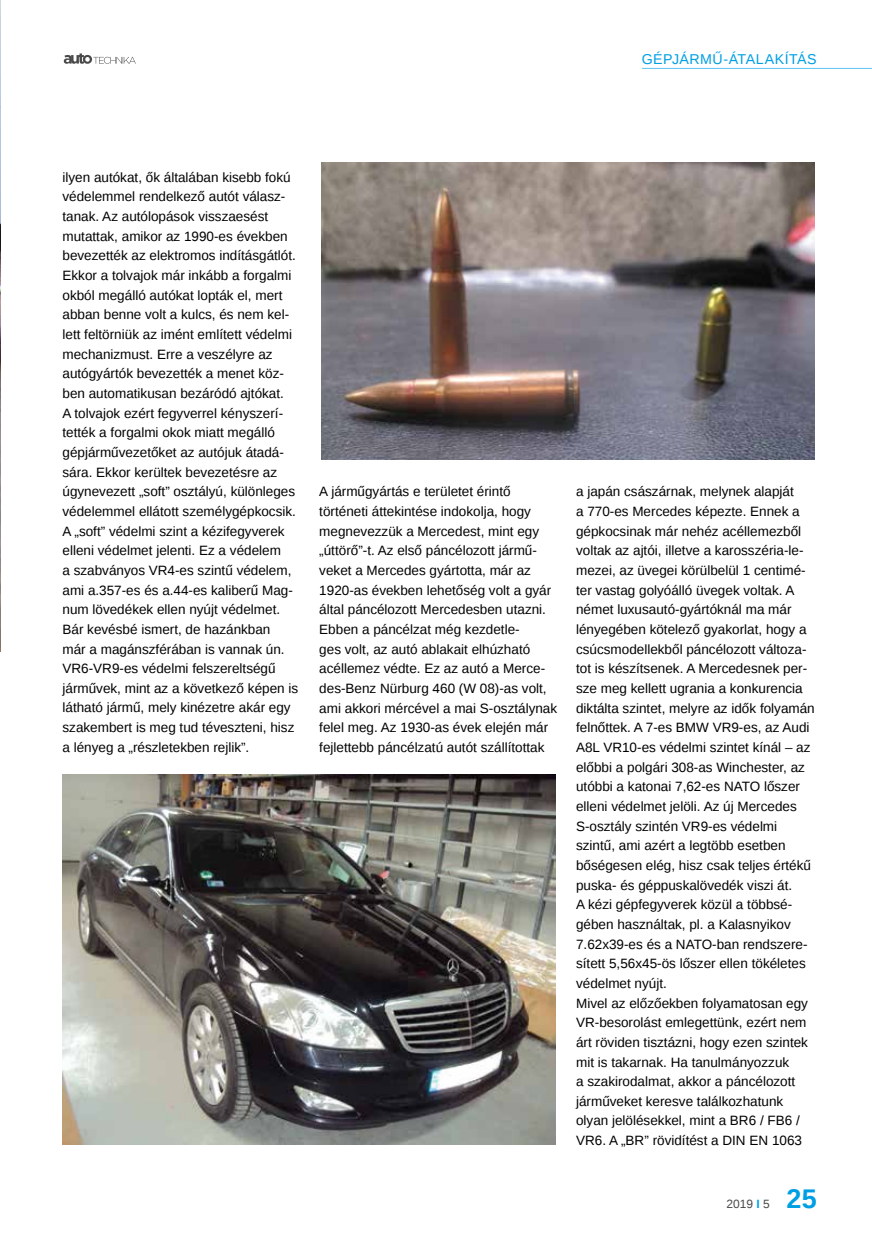
<style>
.page{position:relative;width:872px;height:1246px;background:#fff}
.page>*{position:absolute;margin:0;border:0;box-sizing:border-box;transform-origin:0 0}
.t1{font:700 27px "Liberation Sans";color:#009fe3}
.t2{font:14.25px "Liberation Sans";letter-spacing:.03em;color:#009fe3}
.t3{font:13.5px/19.6px "Liberation Sans";color:#000}
.t4{font:12px "Liberation Sans";color:#4a4a49}
.s1{font-weight:700;color:#009fe3}
</style>
<div class="page">
<svg style="left:64px;top:53px;width:72px;height:11px"></svg>
<hr style="left:642px;top:68px;width:230px;height:1px;background:#5bc5f2">
<img style="left:0;top:0;width:1px;height:651px">
<img style="left:63px;top:775px;width:493px;height:370px">
<img style="left:321px;top:162px;width:494px;height:297px">
<p class="t2" style="left:641px;top:51px;width:176px">GÉPJÁRMŰ-ÁTALAKÍTÁS</p>
<p class="t3" style="left:63px;top:168px;width:237px">ilyen autókat, ők általában kisebb fokú védelemmel rendelkező autót válasz&shy;tanak. Az autólopások visszaesést mutattak, amikor az 1990-es években bevezették az elektromos indításgátlót.<br>Ekkor a tolvajok már inkább a forgalmi okból megálló autókat lopták el, mert abban benne volt a kulcs, és nem kel&shy;lett feltörniük az imént említett védelmi mechanizmust. Erre a veszélyre az autógyártók bevezették a menet köz&shy;ben automatikusan bezáródó ajtókat.<br>A tolvajok ezért fegyverrel kényszerí&shy;tették a forgalmi okok miatt megálló gépjárművezetőket az autójuk átadá&shy;sára. Ekkor kerültek bevezetésre az úgynevezett „soft” osztályú, különleges védelemmel ellátott személygépkocsik.<br>A „soft” védelmi szint a kézifegyverek elleni védelmet jelenti. Ez a védelem<br>a szabványos VR4-es szintű védelem, ami a.357-es és a.44-es kaliberű Mag&shy;num lövedékek ellen nyújt védelmet.<br>Bár kevésbé ismert, de hazánkban<br>már a magánszférában is vannak ún.<br>VR6-VR9-es védelmi felszereltségű járművek, mint az a következő képen is látható jármű, mely kinézetre akár egy szakembert is meg tud téveszteni, hisz a lényeg a „részletekben rejlik”.</p>
<p class="t3" style="left:319px;top:482px;width:239px">A járműgyártás e területet érintő történeti áttekintése indokolja, hogy megnevezzük a Mercedest, mint egy „úttörő”-t. Az első páncélozott jármű&shy;veket a Mercedes gyártotta, már az 1920-as években lehetőség volt a gyár által páncélozott Mercedesben utazni.<br>Ebben a páncélzat még kezdetle-<br>ges volt, az autó ablakait elhúzható acéllemez védte. Ez az autó a Merce&shy;des-Benz Nürburg 460 (W 08)-as volt, ami akkori mércével a mai S-osztálynak felel meg. Az 1930-as évek elején már fejlettebb páncélzatú autót szállítottak</p>
<p class="t3" style="left:576px;top:482px;width:240px">a japán császárnak, melynek alapját<br>a 770-es Mercedes képezte. Ennek a gépkocsinak már nehéz acéllemezből voltak az ajtói, illetve a karosszéria-le&shy;mezei, az üvegei körülbelül 1 centimé&shy;ter vastag golyóálló üvegek voltak. A német luxusautó-gyártóknál ma már lényegében kötelező gyakorlat, hogy a csúcsmodellekből páncélozott változa&shy;tot is készítsenek. A Mercedesnek per&shy;sze meg kellett ugrania a konkurencia diktálta szintet, melyre az idők folyamán felnőttek. A 7-es BMW VR9-es, az Audi A8L VR10-es védelmi szintet kínál – az előbbi a polgári 308-as Winchester, az utóbbi a katonai 7,62-es NATO lőszer elleni védelmet jelöli. Az új Mercedes S-osztály szintén VR9-es védelmi szintű, ami azért a legtöbb esetben bőségesen elég, hisz csak teljes értékű puska- és géppuskalövedék viszi át.<br>A kézi gépfegyverek közül a többsé&shy;gében használtak, pl. a Kalasnyikov 7.62x39-es és a NATO-ban rendszere&shy;sített 5,56x45-ös lőszer ellen tökéletes védelmet nyújt.<br>Mivel az előzőekben folyamatosan egy VR-besorolást emlegettünk, ezért nem árt röviden tisztázni, hogy ezen szintek mit is takarnak. Ha tanulmányozzuk<br>a szakirodalmat, akkor a páncélozott járműveket keresve találkozhatunk olyan jelölésekkel, mint a BR6 / FB6 / VR6. A „BR” rövidítést a DIN EN 1063</p>
<p class="t4" style="left:726px;top:1197px;width:45px">2019 <span class="s1">I</span> 5</p>
<h1 class="t1" style="left:786px;top:1180px;width:32px">25</h1>
</div>
